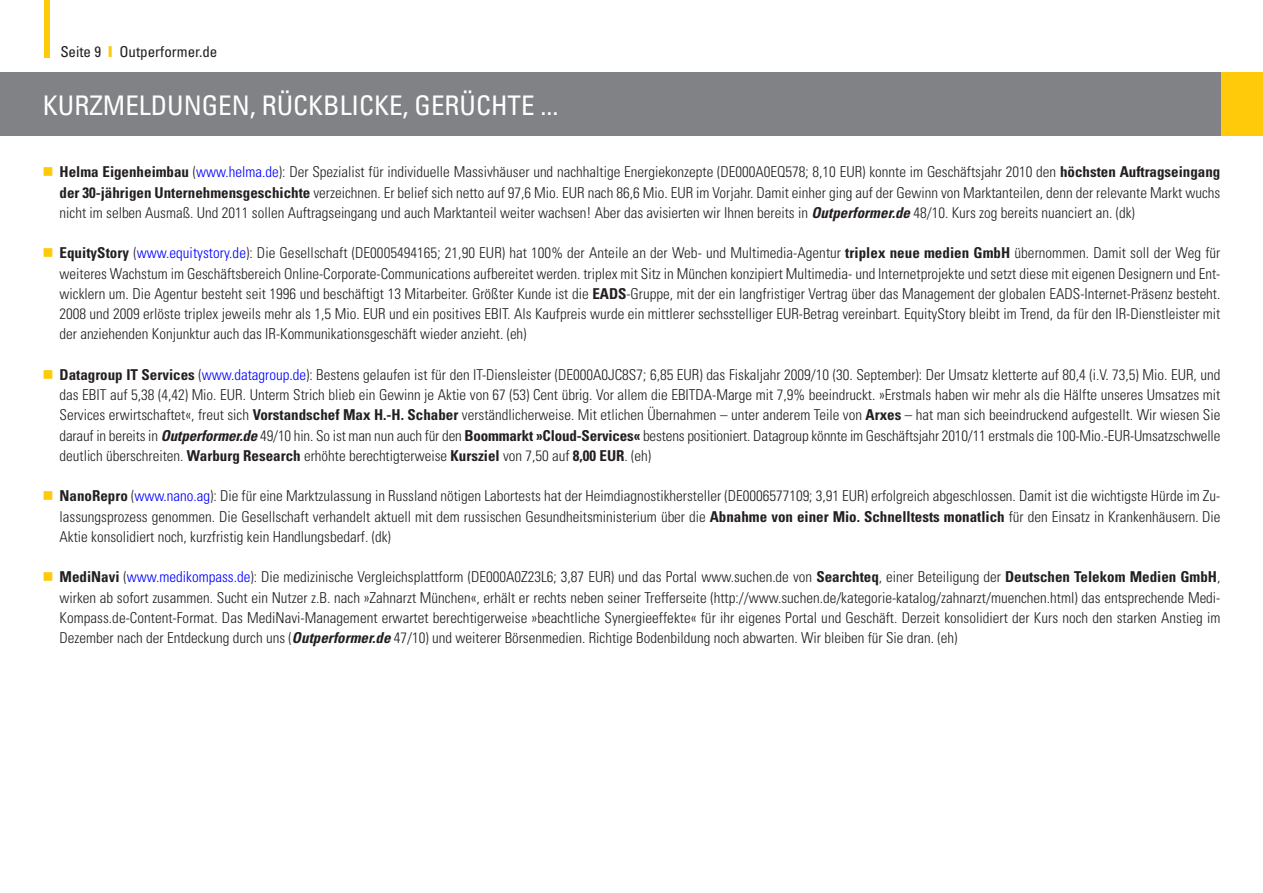
<style>
.page{position:relative;width:1263px;height:893px;background:#fff}
.page>*{position:absolute;margin:0;border:0;box-sizing:border-box;transform-origin:0 0}
.t1{font:300 condensed 79.5px "Univers";color:#feca0a}
.t2{font:condensed 27px "Univers";color:#fff}
.t3{font:300 condensed 15px/20.2px "Univers";color:#231f20;text-align:justify}
.t4{font:condensed 15px "Univers";color:#231f20}
.s1{font-weight:900;font-stretch:normal;color:#feca0a}
.s2{color:#feca0a}
.s3{font-weight:700}
.s4{color:#00f}
.s5{font-weight:700;font-style:italic}
</style>
<div class="page">
<div style="left:0;top:72px;width:1263px;height:64px;background:#feca0a"></div>
<div style="left:0;top:72px;width:1220px;height:64px;background:#808285"></div>
<h1 class="t1" style="left:38px;top:0;width:19px">I</h1>
<p class="t4" style="left:60px;top:47px;width:159px">Seite 9 <span class="s1">I</span> Outperformer.de</p>
<h2 class="t2" style="left:43px;top:96px;width:517px">KURZMELDUNGEN, RÜCKBLICKE, GERÜCHTE ...</h2>
<p class="t3" style="left:60px;top:163px;width:1162px;text-indent:-17px"><span class="s2">■</span> <span class="s3">Helma Eigenheimbau</span> (<span class="s4">www.helma.de</span>): Der Spezialist für individuelle Massivhäuser und nachhaltige Energiekonzepte (DE000A0EQ578; 8,10 EUR) konnte im Geschäftsjahr 2010 den <span class="s3">höchsten Auftragseingang der 30-jährigen Unternehmensgeschichte</span> verzeichnen. Er belief sich netto auf 97,6 Mio. EUR nach 86,6 Mio. EUR im Vorjahr. Damit einher ging auf der Gewinn von Marktanteilen, denn der relevante Markt wuchs nicht im selben Ausmaß. Und 2011 sollen Auftragseingang und auch Marktanteil weiter wachsen! Aber das avisierten wir Ihnen bereits in <span class="s5">Outperformer.de</span> 48/10. Kurs zog bereits nuanciert an. (dk)</p>
<p class="t3" style="left:60px;top:244px;width:1162px;text-indent:-17px"><span class="s2">■</span> <span class="s3">EquityStory</span> (<span class="s4">www.equitystory.de</span>): Die Gesellschaft (DE0005494165; 21,90 EUR) hat 100% der Anteile an der Web- und Multimedia-Agentur <span class="s3">triplex neue medien GmbH</span> übernommen. Damit soll der Weg für weiteres Wachstum im Geschäftsbereich Online-Corporate-Communications aufbereitet werden. triplex mit Sitz in München konzipiert Multimedia- und Internetprojekte und setzt diese mit eigenen Designern und Ent&shy;wicklern um. Die Agentur besteht seit 1996 und beschäftigt 13 Mitarbeiter. Größter Kunde ist die <span class="s3">EADS</span>-Gruppe, mit der ein langfristiger Vertrag über das Management der globalen EADS-Internet-Präsenz besteht.<br>2008 und 2009 erlöste triplex jeweils mehr als 1,5 Mio. EUR und ein positives EBIT. Als Kaufpreis wurde ein mittlerer sechsstelliger EUR-Betrag vereinbart. EquityStory bleibt im Trend, da für den IR-Dienstleister mit der anziehenden Konjunktur auch das IR-Kommunikationsgeschäft wieder anzieht. (eh)</p>
<p class="t3" style="left:60px;top:366px;width:1162px;text-indent:-17px"><span class="s2">■</span> <span class="s3">Datagroup IT Services</span> (<span class="s4">www.datagroup.de</span>): Bestens gelaufen ist für den IT-Diensleister (DE000A0JC8S7; 6,85 EUR) das Fiskaljahr 2009/10 (30. September): Der Umsatz kletterte auf 80,4 (i.V. 73,5) Mio. EUR, und das EBIT auf 5,38 (4,42) Mio. EUR. Unterm Strich blieb ein Gewinn je Aktie von 67 (53) Cent übrig. Vor allem die EBITDA-Marge mit 7,9% beeindruckt. »Erstmals haben wir mehr als die Hälfte unseres Umsatzes mit Services erwirtschaftet«, freut sich <span class="s3">Vorstandschef Max H.-H. Schaber</span> verständlicherweise. Mit etlichen Übernahmen – unter anderem Teile von <span class="s3">Arxes</span> – hat man sich beeindruckend aufgestellt. Wir wiesen Sie darauf in bereits in <span class="s5">Outperformer.de</span> 49/10 hin. So ist man nun auch für den <span class="s3">Boommarkt »Cloud-Services«</span> bestens positioniert. Datagroup könnte im Geschäftsjahr 2010/11 erstmals die 100-Mio.-EUR-Umsatzschwelle deutlich überschreiten. <span class="s3">Warburg Research</span> erhöhte berechtigterweise <span class="s3">Kursziel</span> von 7,50 auf <span class="s3">8,00 EUR</span>. (eh)</p>
<p class="t3" style="left:60px;top:487px;width:1162px;text-indent:-17px"><span class="s2">■</span> <span class="s3">NanoRepro</span> (<span class="s4">www.nano.ag</span>): Die für eine Marktzulassung in Russland nötigen Labortests hat der Heimdiagnostikhersteller (DE0006577109; 3,91 EUR) erfolgreich abgeschlossen. Damit ist die wichtigste Hürde im Zu&shy;lassungsprozess genommen. Die Gesellschaft verhandelt aktuell mit dem russischen Gesundheitsministerium über die <span class="s3">Abnahme von einer Mio. Schnelltests monatlich</span> für den Einsatz in Krankenhäusern. Die Aktie konsolidiert noch, kurzfristig kein Handlungsbedarf. (dk)</p>
<p class="t3" style="left:60px;top:568px;width:1162px;text-indent:-17px"><span class="s2">■</span> <span class="s3">MediNavi</span> (<span class="s4">www.medikompass.de</span>): Die medizinische Vergleichsplattform (DE000A0Z23L6; 3,87 EUR) und das Portal www.suchen.de von <span class="s3">Searchteq</span>, einer Beteiligung der <span class="s3">Deutschen Telekom Medien GmbH</span>, wirken ab sofort zusammen. Sucht ein Nutzer z.B. nach »Zahnarzt München«, erhält er rechts neben seiner Trefferseite (http://www.suchen.de/kategorie-katalog/zahnarzt/muenchen.html) das entsprechende Medi-Kompass.de-Content-Format. Das MediNavi-Management erwartet berechtigerweise »beachtliche Synergieeffekte« für ihr eigenes Portal und Geschäft. Derzeit konsolidiert der Kurs noch den starken Anstieg im Dezember nach der Entdeckung durch uns (<span class="s5">Outperformer.de</span> 47/10) und weiterer Börsenmedien. Richtige Bodenbildung noch abwarten. Wir bleiben für Sie dran. (eh)</p>
</div>
